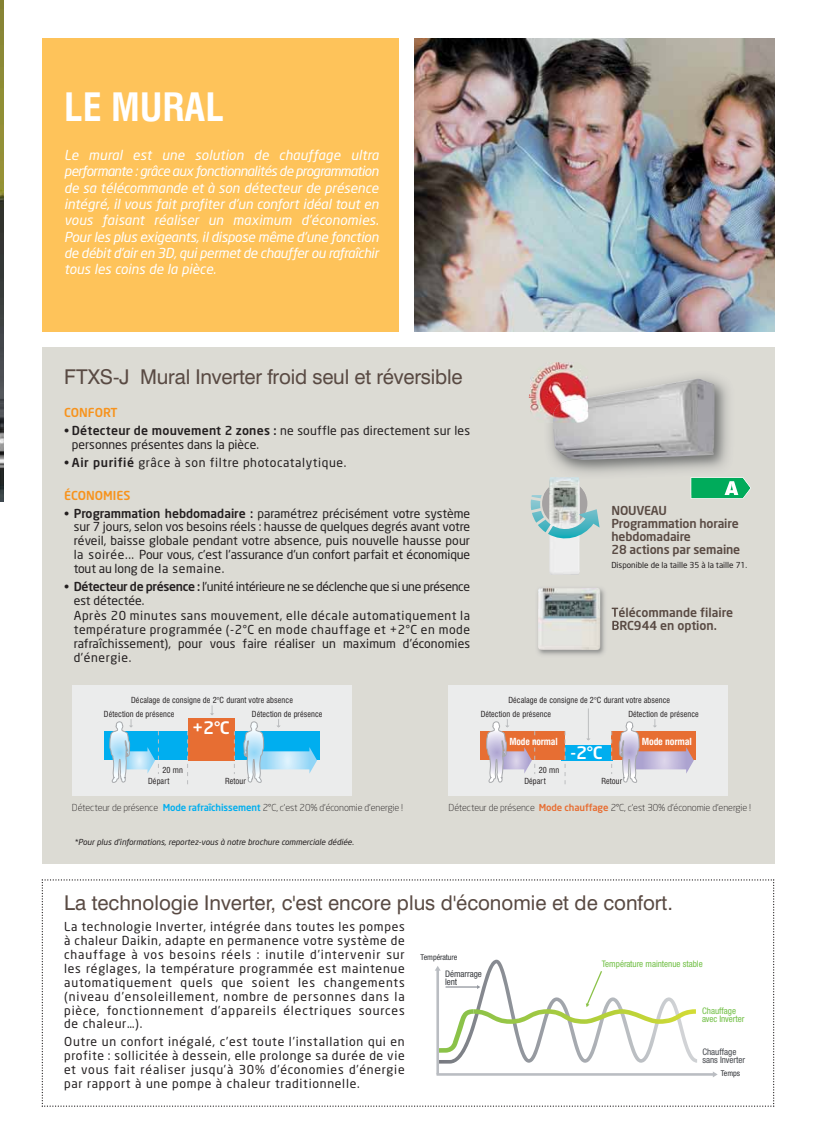
<style>
.page{position:relative;width:816px;height:1142px;background:#fff}
.page>*{position:absolute;margin:0;border:0;box-sizing:border-box;transform-origin:0 0}
.t1{font:700 condensed 38px "Swiss 721 BT";color:#fff}
.t2{font:20.38px "Swiss 721 BT";color:#594a43}
.t3{font:500 17px "Neo Sans";color:#fff;scale:1.04 1}
.t4{font:italic 13.62px/16.2px "Neo Sans";letter-spacing:-.02em;color:#fff;text-align:justify}
.t5{font:12.25px/13.9px "Neo Sans";letter-spacing:.02em;color:#231f20;text-align:justify}
.t6{font:500 12.25px/13.1px "Neo Sans";letter-spacing:-.01em;color:#594a43}
.t7{font:12.25px/13.9px "Neo Sans";color:#231f20}
.t8{font:12.25px/13.9px "Neo Sans";letter-spacing:-.025em;color:#231f20}
.t9{font:12.25px "Neo Sans";letter-spacing:.05em;color:#231f20}
.t10{font:500 12.25px "Neo Sans";color:#f7931d}
.t11{font:300 9.5px "Neo Sans";letter-spacing:-.01em;color:#231f20}
.t12{font:700 condensed 9.5px "Swiss 721 BT";letter-spacing:-.015em;color:#fff;scale:1.04 1}
.t13{font:700 condensed 9.5px "Swiss 721 BT";letter-spacing:-.015em;color:#fff}
.t14{font:condensed 9px/8.1px "Helvetica Neue LT Std";color:#71bf45}
.t15{font:condensed 9px/8.1px "Helvetica Neue LT Std";color:#45484d}
.t16{font:condensed 9px/7.8px "Helvetica Neue LT Std";color:#36393d}
.t17{font:condensed 8.12px/14.5px "Swiss 721 BT";letter-spacing:.01em;color:#231f20}
.t18{font:italic 8.12px "Neo Sans";color:#231f20}
.t19{font:8.12px "Neo Sans";color:#231f20}
.t20{font:condensed 8px "Helvetica Neue LT Std";color:#303236}
.s1{font-weight:500}
.s2{font-weight:500;color:#00aeef}
.s3{font-weight:500;color:#e76e33}
</style>
<div class="page">
<img style="left:0;top:0;width:3px;height:501px">
<div style="left:42px;top:347px;width:732px;height:516px;background:#dcdbd4"></div>
<svg style="left:42px;top:879px;width:732px;height:227px"></svg>
<img style="left:414px;top:39px;width:360px;height:293px">
<div style="left:42px;top:39px;width:356px;height:293px;background:#fec35a"></div>
<img style="left:549px;top:538px;width:30px;height:36px">
<svg style="left:690px;top:495px;width:56px;height:4px"></svg>
<div style="left:72px;top:685px;width:279px;height:110px;background:#ebecec"></div>
<div style="left:104px;top:731px;width:215px;height:29px;background:#00aeef"></div>
<div style="left:188px;top:718px;width:46px;height:42px;background:#e76e33"></div>
<svg style="left:243px;top:719px;width:74px;height:64px"></svg>
<svg style="left:210px;top:705px;width:4px;height:10px"></svg>
<svg style="left:109px;top:719px;width:50px;height:64px"></svg>
<svg style="left:187px;top:731px;width:1px;height:53px"></svg>
<svg style="left:234px;top:731px;width:1px;height:43px"></svg>
<div style="left:448px;top:685px;width:279px;height:110px;background:#ebecec"></div>
<div style="left:561px;top:744px;width:51px;height:16px;background:#00aeef"></div>
<div style="left:480px;top:731px;width:85px;height:29px;background:#e76e33"></div>
<div style="left:611px;top:731px;width:84px;height:29px;background:#e76e33"></div>
<svg style="left:618px;top:719px;width:75px;height:64px"></svg>
<hr style="left:588px;top:708px;width:1px;height:31px;background:#bcbec0">
<svg style="left:486px;top:719px;width:49px;height:64px"></svg>
<svg style="left:564px;top:731px;width:1px;height:53px"></svg>
<svg style="left:611px;top:731px;width:1px;height:43px"></svg>
<img style="left:537px;top:588px;width:68px;height:67px">
<svg style="left:611px;top:607px;width:7px;height:23px"></svg>
<img style="left:538px;top:588px;width:62px;height:62px">
<img style="left:549px;top:376px;width:180px;height:98px">
<svg style="left:530px;top:469px;width:69px;height:69px"></svg>
<img style="left:549px;top:477px;width:30px;height:4px">
<img style="left:549px;top:481px;width:30px;height:14px">
<img style="left:690px;top:477px;width:61px;height:18px">
<img style="left:724px;top:481px;width:14px;height:14px">
<img style="left:553px;top:378px;width:161px;height:82px">
<img style="left:530px;top:362px;width:58px;height:60px">
<img style="left:553px;top:397px;width:35px;height:25px">
<h1 class="t1" style="left:64px;top:91px;width:161px">LE MURAL</h1>
<p class="t4" style="left:64px;top:148px;width:316px">Le mural est une solution de chauffage ultra performante : grâce aux fonctionnalités de programmation de sa télécommande et à son détecteur de présence intégré, il vous fait profiter d’un confort idéal tout en vous faisant réaliser un maximum d’économies.<br>Pour les plus exigeants, il dispose même d’une fonction de débit d’air en 3D, qui permet de chauffer ou rafraîchir tous les coins de la pièce.</p>
<h2 class="t2" style="left:64px;top:368px;width:400px">FTXS-J Mural Inverter froid seul et réversible</h2>
<p class="t10" style="left:64px;top:408px;width:55px">CONFORT</p>
<p class="t7" style="left:72px;top:424px;width:400px;text-indent:-8px">• <span class="s1">Détecteur de mouvement 2 zones :</span> ne souffle pas directement sur les personnes présentes dans la pièce.</p>
<p class="t9" style="left:64px;top:457px;width:283px">• <span class="s1">Air purifié</span> grâce à son filtre photocatalytique.</p>
<p class="t10" style="left:64px;top:490px;width:68px">ÉCONOMIES</p>
<p class="t5" style="left:74px;top:507px;width:398px;text-indent:-10px">• <span class="s1">Programmation hebdomadaire :</span> paramétrez précisément votre système sur 7 jours, selon vos besoins réels : hausse de quelques degrés avant votre réveil, baisse globale pendant votre absence, puis nouvelle hausse pour la soirée... Pour vous, c'est l'assurance d'un confort parfait et économique tout au long de la semaine.</p>
<p class="t8" style="left:74px;top:580px;width:398px;text-indent:-10px">• <span class="s1">Détecteur de présence :</span> l'unité intérieure ne se déclenche que si une présence est détectée.</p>
<p class="t5" style="left:74px;top:610px;width:398px">Après 20 minutes sans mouvement, elle décale automatiquement la température programmée (-2°C en mode chauffage et +2°C en mode rafraîchissement), pour vous faire réaliser un maximum d'économies d'énergie.</p>
<p class="t6" style="left:611px;top:505px;width:130px">NOUVEAU<br>Programmation horaire hebdomadaire<br>28 actions par semaine</p>
<p class="t19" style="left:611px;top:561px;width:137px">Disponible de la taille 35 à la taille 71.</p>
<p class="t6" style="left:611px;top:606px;width:123px">Télécommande filaire<br>BRC944 en option.</p>
<p class="t17" style="left:104px;top:693px;width:190px;text-indent:27px">Décalage de consigne de 2°C durant votre absence<br>Détection de présence</p>
<p class="t17" style="left:252px;top:707px;width:72px">Détection de présence</p>
<p class="t17" style="left:628px;top:693px;width:72px;text-indent:-120px">Décalage de consigne de 2°C durant votre absence<br>Détection de présence</p>
<p class="t17" style="left:480px;top:707px;width:72px">Détection de présence</p>
<h3 class="t3" style="left:192px;top:721px;width:38px">+2°C</h3>
<p class="t13" style="left:509px;top:737px;width:50px">Mode normal</p>
<h3 class="t3" style="left:570px;top:745px;width:33px">-2°C</h3>
<p class="t12" style="left:641px;top:737px;width:50px">Mode normal</p>
<p class="t17" style="left:162px;top:763px;width:22px">20 mn</p>
<p class="t17" style="left:538px;top:763px;width:22px">20 mn</p>
<p class="t17" style="left:148px;top:774px;width:23px">Départ</p>
<p class="t17" style="left:225px;top:774px;width:22px">Retour</p>
<p class="t17" style="left:524px;top:774px;width:23px">Départ</p>
<p class="t17" style="left:601px;top:774px;width:22px">Retour</p>
<p class="t11" style="left:72px;top:803px;width:332px">Détecteur de présence <span class="s2">Mode rafraîchissement</span> 2°C, c’est 20% d’économie d’energie !</p>
<p class="t18" style="left:74px;top:839px;width:281px">*Pour plus d’informations, reportez-vous à notre brochure commerciale dédiée.</p>
<p class="t11" style="left:448px;top:803px;width:304px">Détecteur de présence <span class="s3">Mode chauffage</span> 2°C, c’est 30% d’économie d’energie !</p>
<h2 class="t2" style="left:64px;top:894px;width:610px">La technologie Inverter, c'est encore plus d'économie et de confort.</h2>
<p class="t5" style="left:64px;top:920px;width:342px">La technologie Inverter, intégrée dans toutes les pompes à chaleur Daikin, adapte en permanence votre système de chauffage à vos besoins réels : inutile d’intervenir sur les réglages, la température programmée est maintenue automatiquement quels que soient les changements (niveau d’ensoleillement, nombre de personnes dans la pièce, fonctionnement d’appareils électriques sources de chaleur…).</p>
<p class="t5" style="left:64px;top:1035px;width:342px">Outre un confort inégalé, c’est toute l’installation qui en profite : sollicitée à dessein, elle prolonge sa durée de vie et vous fait réaliser jusqu’à 30% d’économies d’énergie par rapport à une pompe à chaleur traditionnelle.</p>
<p class="t20" style="left:420px;top:953px;width:38px">Température</p>
<p class="t14" style="left:601px;top:959px;width:102px">Température maintenue stable</p>
<p class="t16" style="left:445px;top:969px;width:38px">Démarrage lent</p>
<p class="t14" style="left:702px;top:1007px;width:44px">Chauffage avec Inverter</p>
<p class="t15" style="left:702px;top:1048px;width:44px">Chauffage sans Inverter</p>
<p class="t20" style="left:720px;top:1068px;width:21px">Temps</p>
</div>
